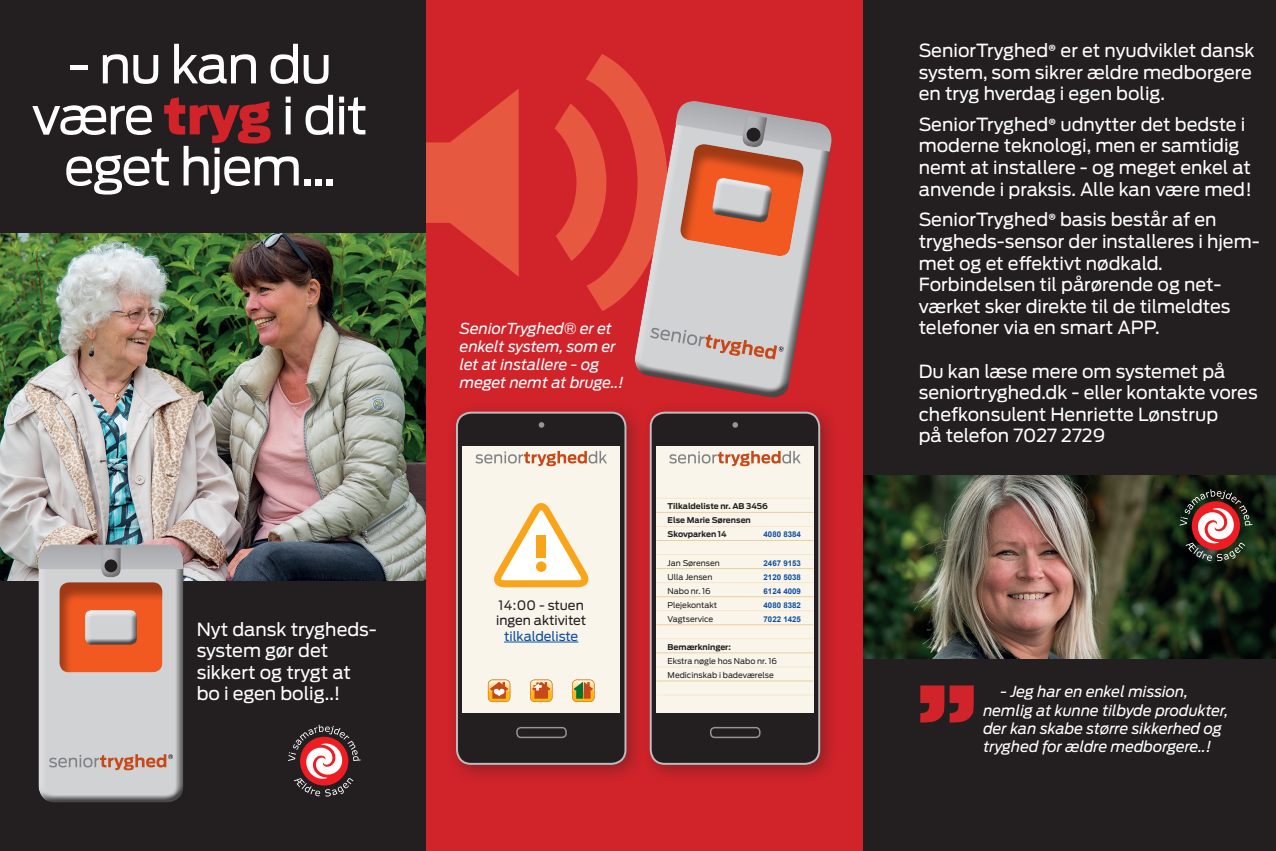
<style>
.page{position:relative;width:1276px;height:851px;background:#fff}
.page>*{position:absolute;margin:0;border:0;box-sizing:border-box;transform-origin:0 0}
.t1{font:800 99px "Rockwell";color:#d1232a}
.t2{font:51px "Ford Antenna";letter-spacing:-.03em;color:#fff}
.t3{font:18px/21.6px "Ford Antenna";color:#fff}
.t4{font:italic 15px/18px "Ford Antenna";color:#fff}
.t5{font:12.9px/15.5px "Ford Antenna";color:#231f20}
.t6{font:12.9px "Ford Antenna";color:#0d4da1}
.t7{font:7.95px/14.1px "Ford Antenna";color:#231f20}
.t8{font:700 7.95px/14.1px "Ford Antenna";color:#231f20}
.t9{font:700 7.95px "Arial";color:#0d4da1}
.s1{font-weight:900;color:#d1232a}
.s2{font-family:"Myriad Pro";font-weight:700}
</style>
<div class="page">
<div style="left:425px;top:0;width:438px;height:850px;background:#d1232a"></div>
<div style="left:446px;top:402px;width:199px;height:381px;background:#231f20;opacity:.4"></div>
<div style="left:457px;top:412px;width:168px;height:351px;background:#231f20;border-radius:14px"></div>
<div style="left:456px;top:411px;width:170px;height:353px;border:2px solid #bcbdc0;border-radius:14px"></div>
<svg style="left:539px;top:422px;width:5px;height:5px"></svg>
<div style="left:462px;top:446px;width:158px;height:267px;background:#f9f5eb"></div>
<div style="left:516px;top:726px;width:51px;height:12px;border:1px solid #939598;border-radius:4px"></div>
<svg style="left:475px;top:451px;width:132px;height:15px"></svg>
<svg style="left:530px;top:679px;width:22px;height:23px"></svg>
<svg style="left:488px;top:679px;width:22px;height:23px"></svg>
<svg style="left:572px;top:679px;width:22px;height:23px"></svg>
<svg style="left:494px;top:503px;width:95px;height:84px"></svg>
<div style="left:536px;top:561px;width:10px;height:11px;background:#f9a51b;border-radius:50%"></div>
<div style="left:536px;top:535px;width:10px;height:22px;background:#f9a51b"></div>
<hr style="left:504px;top:641px;width:74px;height:1px;background:#0d4da1">
<div style="left:640px;top:402px;width:198px;height:381px;background:#231f20;opacity:.4"></div>
<div style="left:651px;top:412px;width:168px;height:351px;background:#231f20;border-radius:14px"></div>
<div style="left:650px;top:411px;width:170px;height:353px;border:2px solid #bcbdc0;border-radius:14px"></div>
<svg style="left:732px;top:422px;width:6px;height:5px"></svg>
<div style="left:656px;top:446px;width:157px;height:267px;background:#f9f5eb"></div>
<div style="left:710px;top:726px;width:50px;height:12px;border:1px solid #939598;border-radius:4px"></div>
<svg style="left:669px;top:451px;width:132px;height:15px"></svg>
<hr style="left:656px;top:497px;width:157px;height:1px;background:#f6e6c9">
<hr style="left:656px;top:526px;width:157px;height:1px;background:#f6e6c9">
<hr style="left:656px;top:554px;width:157px;height:1px;background:#f6e6c9">
<hr style="left:656px;top:582px;width:157px;height:1px;background:#f6e6c9">
<hr style="left:656px;top:610px;width:157px;height:1px;background:#f6e6c9">
<hr style="left:656px;top:638px;width:157px;height:1px;background:#f6e6c9">
<hr style="left:656px;top:666px;width:157px;height:1px;background:#f6e6c9">
<hr style="left:656px;top:694px;width:157px;height:1px;background:#f6e6c9">
<hr style="left:656px;top:512px;width:157px;height:1px;background:#edcf99">
<hr style="left:656px;top:540px;width:157px;height:1px;background:#edcf99">
<hr style="left:656px;top:568px;width:157px;height:1px;background:#edcf99">
<hr style="left:656px;top:596px;width:157px;height:1px;background:#edcf99">
<hr style="left:656px;top:624px;width:157px;height:1px;background:#edcf99">
<hr style="left:656px;top:652px;width:157px;height:1px;background:#edcf99">
<hr style="left:656px;top:680px;width:157px;height:1px;background:#edcf99">
<svg style="left:425px;top:89px;width:94px;height:188px"></svg>
<svg style="left:554px;top:54px;width:92px;height:257px"></svg>
<svg style="left:632px;top:102px;width:179px;height:296px;fill:#d1d2d4"></svg>
<svg style="left:675px;top:101px;width:157px;height:158px;background:#ca8474"></svg>
<svg style="left:650px;top:327px;width:134px;height:32px;background:#cabdb9"></svg>
<div style="left:863px;top:0;width:413px;height:850px;background:#231f20"></div>
<img style="left:863px;top:475px;width:413px;height:183px">
<svg style="left:1179px;top:489px;width:73px;height:72px;background:#714c45"></svg>
<div style="left:0;top:0;width:425px;height:850px;background:#231f20"></div>
<img style="left:0;top:233px;width:425px;height:347px">
<div style="left:38px;top:548px;width:145px;height:254px;background:#231f20;opacity:.75"></div>
<div style="left:58px;top:581px;width:105px;height:92px;background:#231f20;opacity:.4"></div>
<div style="left:83px;top:609px;width:55px;height:32px;background:#f15921"></div>
<div style="left:83px;top:610px;width:55px;height:36px;background:#231f20;opacity:.75"></div>
<svg style="left:38px;top:544px;width:145px;height:33px;background:#b8b7ba"></svg>
<div style="left:100px;top:548px;width:21px;height:30px;background:#231f20;opacity:.5"></div>
<div style="left:104px;top:559px;width:13px;height:13px;background:#231f20;border-radius:50%"></div>
<svg style="left:49px;top:754px;width:124px;height:16px;background:#c5aba2"></svg>
<svg style="left:288px;top:724px;width:72px;height:72px"></svg>
<p class="t2" style="left:68px;top:21px;width:266px">- nu kan du</p>
<p class="t2" style="left:32px;top:72px;width:337px">være <span class="s1">tryg</span> i dit</p>
<p class="t2" style="left:64px;top:123px;width:274px">eget hjem...</p>
<p class="t3" style="left:197px;top:616px;width:182px">Nyt dansk trygheds-</p>
<p class="t3" style="left:197px;top:637px;width:133px">system gør det</p>
<p class="t3" style="left:197px;top:659px;width:156px">sikkert og trygt at</p>
<p class="t3" style="left:197px;top:681px;width:145px">bo i egen bolig..!</p>
<p class="t4" style="left:460px;top:318px;width:166px">SeniorTryghed® er et enkelt system, som er let at installere - og meget nemt at bruge..!</p>
<p class="t5" style="left:496px;top:595px;width:92px">14:00 - stuen ingen aktivitet</p>
<p class="t6" style="left:504px;top:624px;width:76px">tilkaldeliste</p>
<p class="t8" style="left:667px;top:498px;width:102px">Tilkaldeliste nr. AB 3456<br>Else Marie Sørensen<br>Skovparken 14</p>
<p class="t9" style="left:763px;top:529px;width:39px">4080 8384</p>
<p class="t7" style="left:667px;top:554px;width:54px">Jan Sørensen</p>
<p class="t9" style="left:763px;top:557px;width:39px">2467 9153</p>
<p class="t7" style="left:667px;top:568px;width:46px">Ulla Jensen</p>
<p class="t9" style="left:763px;top:571px;width:39px">2120 5038</p>
<p class="t7" style="left:667px;top:582px;width:45px">Nabo nr. 16</p>
<p class="t9" style="left:763px;top:585px;width:39px">6124 4009</p>
<p class="t7" style="left:667px;top:596px;width:51px">Plejekontakt</p>
<p class="t9" style="left:763px;top:599px;width:39px">4080 8382</p>
<p class="t7" style="left:667px;top:610px;width:47px">Vagtservice</p>
<p class="t9" style="left:763px;top:613px;width:39px">7022 1425</p>
<p class="t8" style="left:667px;top:639px;width:65px">Bemærkninger:</p>
<p class="t7" style="left:667px;top:653px;width:111px">Ekstra nøgle hos Nabo nr. 16<br>Medicinskab i badeværelse</p>
<p class="t3" style="left:918px;top:38px;width:337px">SeniorTryghed<span class="s2">®</span> er et nyudviklet dansk system, som sikrer ældre medborgere en tryg hverdag i egen bolig.</p>
<p class="t3" style="left:918px;top:111px;width:335px">SeniorTryghed<span class="s2">®</span> udnytter det bedste i moderne teknologi, men er samtidig nemt at installere - og meget enkel at anvende i praksis. Alle kan være med!</p>
<p class="t3" style="left:918px;top:207px;width:299px">SeniorTryghed<span class="s2">®</span> basis består af en</p>
<p class="t3" style="left:918px;top:228px;width:342px">trygheds-sensor der installeres i hjem&shy;met og et effektivt nødkald.</p>
<p class="t3" style="left:918px;top:272px;width:304px">Forbindelsen til pårørende og net-</p>
<p class="t3" style="left:918px;top:293px;width:313px">værket sker direkte til de tilmeldtes telefoner via en smart APP.</p>
<p class="t3" style="left:918px;top:358px;width:308px">Du kan læse mere om systemet på</p>
<p class="t3" style="left:918px;top:380px;width:340px">seniortryghed.dk - eller kontakte vores</p>
<p class="t3" style="left:918px;top:401px;width:301px">chefkonsulent Henriette Lønstrup</p>
<p class="t3" style="left:918px;top:423px;width:188px">på telefon 7027 2729</p>
<p class="t1" style="left:912px;top:612px;width:70px">,,</p>
<p class="t4" style="left:983px;top:681px;width:247px;text-indent:17px">- Jeg har en enkel mission, nemlig at kunne tilbyde produkter, der kan skabe større sikkerhed og tryghed for ældre medborgere..!</p>
</div>
